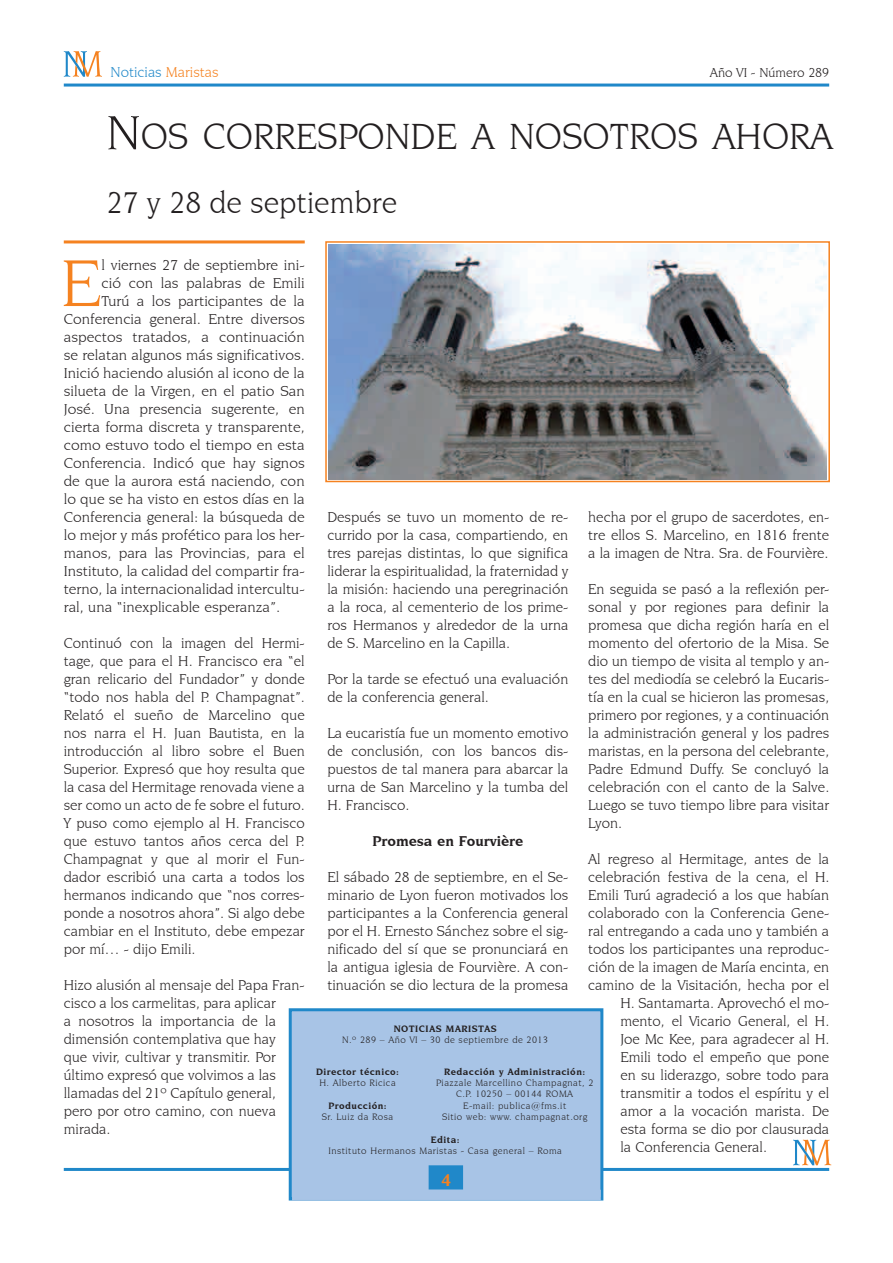
<style>
.page{position:relative;width:893px;height:1263px;background:#fff}
.page>*{position:absolute;margin:0;border:0;box-sizing:border-box;transform-origin:0 0}
.t1{font:70.2px "Novarese IT Cby BT";color:#f58220;scale:1.04 1}
.t2{font:38.25px "Novarese IT Cby BT";color:#231f20}
.t3{font:31.5px "Novarese IT Cby BT";color:#231f20}
.t4{font:700 18px "Novarese IT Cby BT";color:#f58220}
.t5{font:15px/18px "Novarese IT Cby BT";color:#231f20;text-align:justify}
.t6{font:15px "Novarese IT Cby BT";color:#231f20;scale:1.04 1}
.t7{font:700 15px "Novarese IT Cby BT";color:#231f20}
.t8{font:15px "Novarese IT Cby BT";color:#2088c9}
.t9{font:13.5px "Novarese IT Cby BT";color:#231f20}
.t10{font:9.75px/11.2px "Novarese IT Cby BT";letter-spacing:.05em;color:#231f20;text-align:center}
.t11{font:700 9.75px "Novarese IT Cby BT";letter-spacing:.05em;color:#231f20}
.s1{color:#f58220}
.s2{font-size:51px}
</style>
<div class="page">
<hr style="left:64px;top:84px;width:765px;height:3px;background:#2088c9">
<svg style="left:64px;top:51px;width:38px;height:26px"></svg>
<svg style="left:793px;top:1140px;width:38px;height:25px"></svg>
<hr style="left:64px;top:240px;width:241px;height:3px;background:#f58220">
<hr style="left:64px;top:1168px;width:765px;height:3px;background:#2088c9">
<div style="left:289px;top:1008px;width:314px;height:192px;background:#a8c4e6;border:3px solid #2088c9"></div>
<div style="left:429px;top:1165px;width:34px;height:25px;background:#2088c9;border:3px solid #2088c9"></div>
<div style="left:292px;top:1190px;width:309px;height:10px;background:#a8c4e6"></div>
<img style="left:328px;top:244px;width:498px;height:235px">
<div style="left:325px;top:241px;width:505px;height:241px;border:2px solid #f58220"></div>
<p class="t8" style="left:111px;top:63px;width:110px">Noticias <span class="s1">Maristas</span></p>
<p class="t9" style="left:710px;top:64px;width:121px">Año VI - Número 289</p>
<h2 class="t2" style="left:106px;top:114px;width:728px"><span class="s2">N</span>OS CORRESPONDE A NOSOTROS AHORA</h2>
<h3 class="t3" style="left:106px;top:184px;width:292px">27 y 28 de septiembre</h3>
<h1 class="t1" style="left:61px;top:241px;width:41px">E</h1>
<p class="t6" style="left:102px;top:256px;width:197px">l viernes 27 de septiembre ini-</p>
<p class="t6" style="left:102px;top:274px;width:197px">ció con las palabras de Emili</p>
<p class="t6" style="left:102px;top:292px;width:197px">Turú a los participantes de la</p>
<p class="t6" style="left:64px;top:310px;width:233px">Conferencia general. Entre diversos</p>
<p class="t6" style="left:64px;top:328px;width:233px">aspectos tratados, a continuación</p>
<p class="t6" style="left:64px;top:346px;width:233px">se relatan algunos más significativos.</p>
<p class="t6" style="left:64px;top:364px;width:233px">Inició haciendo alusión al icono de la</p>
<p class="t6" style="left:64px;top:382px;width:233px">silueta de la Virgen, en el patio San</p>
<p class="t6" style="left:64px;top:400px;width:233px">José. Una presencia sugerente, en</p>
<p class="t6" style="left:64px;top:418px;width:233px">cierta forma discreta y transparente,</p>
<p class="t6" style="left:64px;top:436px;width:233px">como estuvo todo el tiempo en esta</p>
<p class="t6" style="left:64px;top:454px;width:233px">Conferencia. Indicó que hay signos</p>
<p class="t6" style="left:64px;top:472px;width:233px">de que la aurora está naciendo, con</p>
<p class="t6" style="left:64px;top:490px;width:233px">lo que se ha visto en estos días en la</p>
<p class="t6" style="left:64px;top:508px;width:233px">Conferencia general: la búsqueda de</p>
<p class="t6" style="left:64px;top:526px;width:233px">lo mejor y más profético para los her-</p>
<p class="t6" style="left:64px;top:544px;width:233px">manos, para las Provincias, para el</p>
<p class="t6" style="left:64px;top:562px;width:233px">Instituto, la calidad del compartir fra-</p>
<p class="t6" style="left:64px;top:580px;width:233px">terno, la internacionalidad intercultu-</p>
<p class="t6" style="left:64px;top:598px;width:210px">ral, una “inexplicable esperanza”.</p>
<p class="t5" style="left:64px;top:634px;width:242px">Continuó con la imagen del Hermi&shy;tage, que para el H. Francisco era “el gran relicario del Fundador” y donde “todo nos habla del P. Champagnat”.<br>Relató el sueño de Marcelino que nos narra el H. Juan Bautista, en la introducción al libro sobre el Buen Superior. Expresó que hoy resulta que la casa del Hermitage renovada viene a ser como un acto de fe sobre el futuro.<br>Y puso como ejemplo al H. Francisco que estuvo tantos años cerca del P.<br>Champagnat y que al morir el Fun&shy;dador escribió una carta a todos los hermanos indicando que “nos corres&shy;ponde a nosotros ahora”. Si algo debe cambiar en el Instituto, debe empezar por mí… - dijo Emili.</p>
<p class="t5" style="left:64px;top:976px;width:242px;text-align:left">Hizo alusión al mensaje del Papa Fran&shy;cisco a los carmelitas, para aplicar<br>a nosotros la importancia de la dimensión contemplativa que hay<br>que vivir, cultivar y transmitir. Por último expresó que volvimos a las llamadas del 21º Capítulo general, pero por otro camino, con nueva mirada.</p>
<p class="t5" style="left:327px;top:508px;width:242px">Después se tuvo un momento de re&shy;currido por la casa, compartiendo, en tres parejas distintas, lo que significa liderar la espiritualidad, la fraternidad y la misión: haciendo una peregrinación a la roca, al cementerio de los prime&shy;ros Hermanos y alrededor de la urna de S. Marcelino en la Capilla.</p>
<p class="t5" style="left:327px;top:670px;width:242px">Por la tarde se efectuó una evaluación de la conferencia general.</p>
<p class="t5" style="left:327px;top:724px;width:242px">La eucaristía fue un momento emotivo de conclusión, con los bancos dis&shy;puestos de tal manera para abarcar la urna de San Marcelino y la tumba del H. Francisco.</p>
<p class="t7" style="left:373px;top:832px;width:152px">Promesa en Fourvière</p>
<p class="t5" style="left:327px;top:868px;width:242px">El sábado 28 de septiembre, en el Se&shy;minario de Lyon fueron motivados los participantes a la Conferencia general por el H. Ernesto Sánchez sobre el sig&shy;nificado del sí que se pronunciará en la antigua iglesia de Fourvière. A con&shy;tinuación se dio lectura de la promesa</p>
<p class="t5" style="left:588px;top:508px;width:242px">hecha por el grupo de sacerdotes, en&shy;tre ellos S. Marcelino, en 1816 frente a la imagen de Ntra. Sra. de Fourvière.</p>
<p class="t5" style="left:588px;top:580px;width:242px">En seguida se pasó a la reflexión per&shy;sonal y por regiones para definir la promesa que dicha región haría en el momento del ofertorio de la Misa. Se dio un tiempo de visita al templo y an&shy;tes del mediodía se celebró la Eucaris&shy;tía en la cual se hicieron las promesas, primero por regiones, y a continuación la administración general y los padres maristas, en la persona del celebrante, Padre Edmund Duffy. Se concluyó la celebración con el canto de la Salve.<br>Luego se tuvo tiempo libre para visitar Lyon.</p>
<p class="t5" style="left:588px;top:850px;width:242px">Al regreso al Hermitage, antes de la</p>
<p class="t5" style="left:588px;top:868px;width:242px">celebración festiva de la cena, el H.</p>
<p class="t5" style="left:588px;top:886px;width:242px">Emili Turú agradeció a los que habían</p>
<p class="t5" style="left:588px;top:904px;width:242px">colaborado con la Conferencia Gene-</p>
<p class="t5" style="left:588px;top:922px;width:242px">ral entregando a cada uno y también a</p>
<p class="t5" style="left:588px;top:940px;width:242px">todos los participantes una reproduc-</p>
<p class="t5" style="left:588px;top:958px;width:242px">ción de la imagen de María encinta, en</p>
<p class="t5" style="left:588px;top:976px;width:242px">camino de la Visitación, hecha por el</p>
<p class="t5" style="left:620px;top:994px;width:210px">H. Santamarta. Aprovechó el mo-</p>
<p class="t5" style="left:620px;top:1012px;width:210px">mento, el Vicario General, el H.</p>
<p class="t5" style="left:620px;top:1030px;width:210px">Joe Mc Kee, para agradecer al H.</p>
<p class="t5" style="left:620px;top:1048px;width:210px">Emili todo el empeño que pone</p>
<p class="t5" style="left:620px;top:1066px;width:210px">en su liderazgo, sobre todo para</p>
<p class="t5" style="left:620px;top:1084px;width:210px">transmitir a todos el espíritu y el</p>
<p class="t5" style="left:620px;top:1102px;width:210px">amor a la vocación marista. De</p>
<p class="t5" style="left:620px;top:1120px;width:210px">esta forma se dio por clausurada</p>
<p class="t5" style="left:620px;top:1138px;width:148px">la Conferencia General.</p>
<p class="t11" style="left:394px;top:1023px;width:104px">noticiaS MARISTAS</p>
<p class="t10" style="left:342px;top:1034px;width:207px">N.º 289 – Año VI – 30 de septiembre de 2013</p>
<p class="t11" style="left:316px;top:1066px;width:85px">Director técnico:</p>
<p class="t10" style="left:319px;top:1077px;width:78px">H. Alberto Ricica</p>
<p class="t11" style="left:328px;top:1099px;width:60px">Producción:</p>
<p class="t10" style="left:322px;top:1111px;width:73px">Sr. Luiz da Rosa</p>
<p class="t11" style="left:444px;top:1066px;width:143px">Redacción y Administración:</p>
<p class="t10" style="left:436px;top:1077px;width:159px">Piazzale Marcellino Champagnat, 2<br>C.P. 10250 – 00144 ROMA<br>E-mail: publica@fms.it<br>Sitio web: www. champagnat.org</p>
<p class="t11" style="left:431px;top:1133px;width:30px">Edita:</p>
<p class="t10" style="left:328px;top:1145px;width:235px">Instituto Hermanos Maristas - Casa general – Roma</p>
<p class="t4" style="left:441px;top:1169px;width:12px">4</p>
</div>
